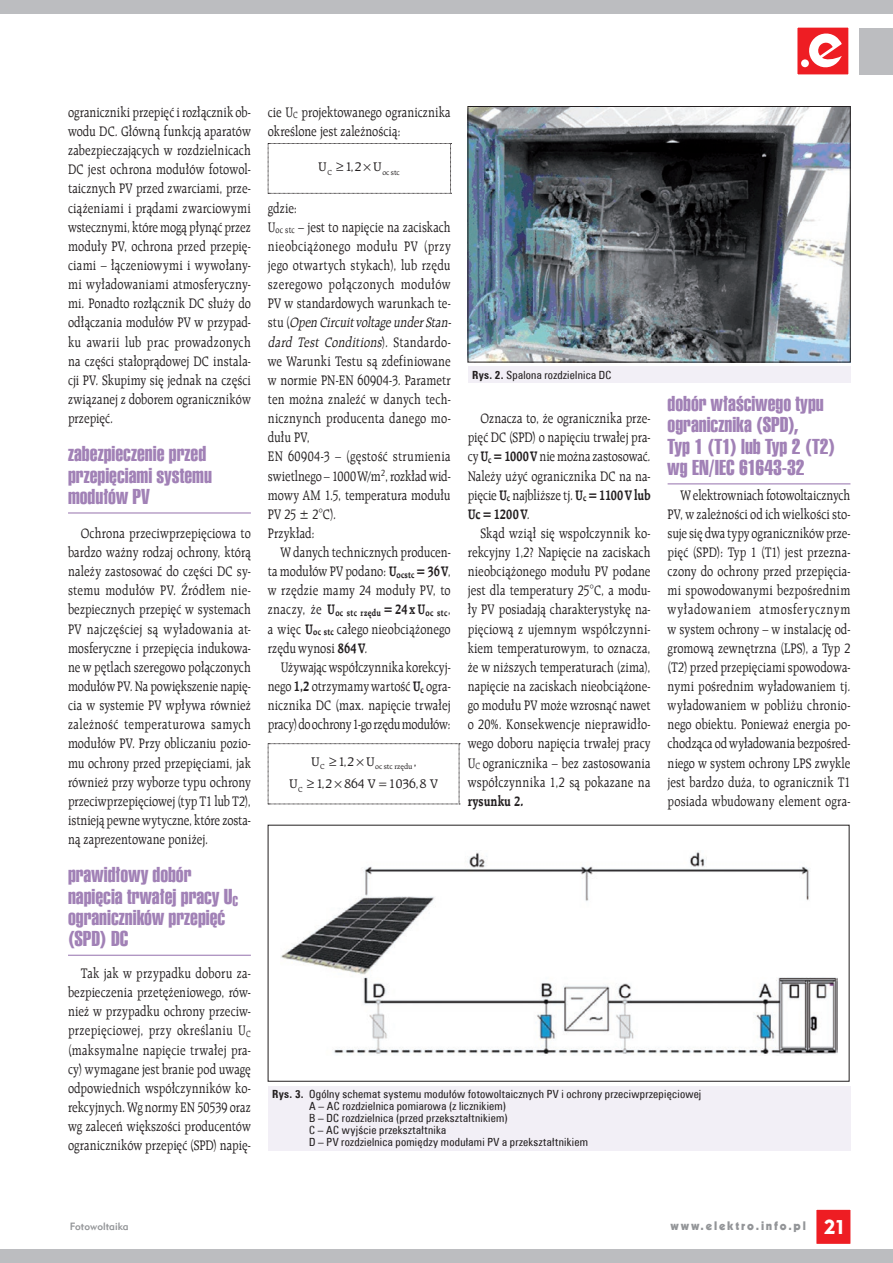
<style>
.page{position:relative;width:893px;height:1263px;background:#fff}
.page>*{position:absolute;margin:0;border:0;box-sizing:border-box;transform-origin:0 0}
.t1{font:21px/21.3px "Swis 911 X Cm EU";color:#a181b6;scale:1.1 1}
.t2{font:14.85px/19.2px "Raleigh EU";letter-spacing:.01em;color:#231f20;text-align:justify;scale:.82 1}
.t3{font:700 14.85px "Raleigh EU";letter-spacing:.005em;color:#231f20;scale:.82 1}
.t4{font:13.5px "Raleigh EU";color:#231f20}
.t5{font:12px "Geometric 231 Hv EU";letter-spacing:.15em;color:#939598}
.t6{font:11.25px/12px "Zurich Cn EU";letter-spacing:.025em;color:#231f20}
.t7{font:10.5px "Geometric 415 Md EU";color:#939598}
.t8{font:700 9.75px "Raleigh EU";letter-spacing:.045em;color:#231f20;scale:.82 1}
.t9{font:7.8px "Raleigh EU";letter-spacing:-.005em;color:#231f20}
.s1{font-style:italic}
.s2{font-weight:700}
.s3{font-family:"Geometric 415 Blk EU";font-size:19.8px;color:#fff}
</style>
<div class="page">
<div style="left:0;top:0;width:893px;height:14px;background:#bcbdc0"></div>
<div style="left:859px;top:28px;width:34px;height:46px;background:#bcbdc0"></div>
<div style="left:814px;top:1208px;width:39px;height:38px;background:#ee1d23;border:2px solid #fff"></div>
<div style="left:795px;top:26px;width:55px;height:51px;background:#ee1d23;border:2px solid #fff"></div>
<svg style="left:801px;top:33px;width:41px;height:35px"></svg>
<div style="left:0;top:1249px;width:893px;height:14px;background:#bcbdc0"></div>
<hr style="left:68px;top:512px;width:183px;height:1px;background:#a181b6">
<hr style="left:68px;top:955px;width:183px;height:1px;background:#a181b6">
<hr style="left:668px;top:483px;width:182px;height:1px;background:#a181b6">
<div style="left:468px;top:366px;width:382px;height:17px;background:#f2eff6"></div>
<div style="left:268px;top:1086px;width:582px;height:64px;background:#f2eff6"></div>
<img style="left:470px;top:108px;width:378px;height:252px">
<div style="left:468px;top:106px;width:382px;height:256px;border:1px solid #231f20"></div>
<img style="left:280px;top:851px;width:557px;height:203px">
<svg style="left:268px;top:143px;width:184px;height:51px"></svg>
<svg style="left:268px;top:743px;width:192px;height:62px"></svg>
<p class="t2" style="left:68px;top:102px;width:224px">ograniczniki przepięć i rozłącznik ob&shy;wodu DC. Główną funkcją aparatów zabezpieczających w rozdzielnicach DC jest ochrona modułów fotowol&shy;taicznych PV przed zwarciami, prze&shy;ciążeniami i prądami zwarciowymi wstecznymi, które mogą płynąć przez moduły PV, ochrona przed przepię&shy;ciami – łączeniowymi i wywołany&shy;mi wyładowaniami atmosferyczny&shy;mi. Ponadto rozłącznik DC służy do odłączania modułów PV w przypad&shy;ku awarii lub prac prowadzonych na części stałoprądowej DC instala&shy;cji PV. Skupimy się jednak na części związanej z doborem ograniczników przepięć.</p>
<h1 class="t1" style="left:68px;top:444px;width:132px">zabezpieczenie przed przepięciami systemu modułów PV</h1>
<p class="t2" style="left:68px;top:523px;width:224px;text-indent:13px">Ochrona przeciwprzepięciowa to bardzo ważny rodzaj ochrony, którą należy zastosować do części DC sy&shy;stemu modułów PV. Źródłem nie&shy;bezpiecznych przepięć w systemach PV najczęściej są wyładowania at&shy;mosferyczne i przepięcia indukowa&shy;ne w pętlach szeregowo połączonych modułów PV. Na powiększenie napię&shy;cia w systemie PV wpływa również zależność temperaturowa samych modułów PV. Przy obliczaniu pozio&shy;mu ochrony przed przepięciami, jak również przy wyborze typu ochrony przeciwprzepięciowej (typ T1 lub T2), istnieją pewne wytyczne, które zosta&shy;ną zaprezentowane poniżej.</p>
<h1 class="t1" style="left:68px;top:864px;width:156px">prawidłowy dobór napięcia trwałej pracy U<sub>C </sub>ograniczników przepięć (SPD) DC</h1>
<p class="t2" style="left:68px;top:963px;width:224px;text-indent:13px">Tak jak w przypadku doboru za&shy;bezpieczenia przetężeniowego, rów&shy;nież w przypadku ochrony przeciw&shy;przepięciowej, przy określaniu U<sub>C </sub>(maksymalne napięcie trwałej pra&shy;cy) wymagane jest branie pod uwagę odpowiednich współczynników ko&shy;rekcyjnych. Wg normy EN 50539 oraz wg zaleceń większości producentów ograniczników przepięć (SPD) napię-</p>
<p class="t2" style="left:268px;top:102px;width:224px">cie U<sub>C</sub> projektowanego ogranicznika określone jest zależnością:</p>
<p class="t4" style="left:318px;top:159px;width:10px">U</p>
<p class="t4" style="left:373px;top:159px;width:10px">U</p>
<p class="t9" style="left:327px;top:167px;width:6px">C</p>
<p class="t9" style="left:382px;top:167px;width:19px">oc stc</p>
<p class="t4" style="left:336px;top:159px;width:27px">≥ 1 2,</p>
<p class="t2" style="left:268px;top:198px;width:228px;text-align:left">gdzie:<br>U<sub>oc</sub> <sub>stc</sub> – jest to napięcie na zaciskach nieobciążonego modułu PV (przy jego otwartych stykach), lub rzędu szeregowo połączonych modułów<br>PV w standardowych warunkach te&shy;s t u ( <span class="s1">Open Circuitvoltage underStan&shy;dard Test Conditions</span>) . S t a n d a r d o - we Warunki Testu są zdefiniowane w normie PN-EN 60904-3. Parametr ten można znaleźć w danych tech&shy;nicznynch producenta danego mo&shy;dułu PV,<br>EN 60904-3 – (gęstość strumienia swietlnego – 1000W/m<sup>2</sup>, rozkład wid&shy;mowy AM 1.5, temperatura modułu<br>PV 25 ± 2°C).<br>Przykład:</p>
<p class="t2" style="left:268px;top:542px;width:225px;text-indent:13px">W danych technicznych producen&shy;ta modułów PV podano: <span class="s2">U</span><sub>ocstc</sub> <span class="s2">=36V</span>, w rzędzie mamy 24 moduły PV, to</p>
<p class="t8" style="left:268px;top:607px;width:224px"><sup>znaczy,</sup> <sup>że</sup> <sup>U</sup>oc stc rzędu <sup>=</sup> <sup>24</sup> <sup>xU</sup>oc stc<sup>,</sup></p>
<p class="t2" style="left:268px;top:619px;width:224px">a więc <span class="s2">U</span><sub>oc</sub> <sub>stc</sub> całego nieobciążonego rzędu wynosi <span class="s2">864V</span>.</p>
<p class="t2" style="left:268px;top:657px;width:224px;text-indent:13px">Używając współczynnika korekcyj&shy;nego <span class="s2">1,2</span> otrzymamy wartość <span class="s2">U</span><sub>c</sub> ogra&shy;nicznika DC (max. napięcie trwałej pracy) do ochrony 1-go rzędu modułów:</p>
<p class="t4" style="left:329px;top:754px;width:27px">≥12</p>
<p class="t4" style="left:344px;top:754px;width:5px">,</p>
<p class="t4" style="left:413px;top:754px;width:5px">,</p>
<p class="t4" style="left:311px;top:754px;width:10px">U</p>
<p class="t4" style="left:366px;top:754px;width:10px">U</p>
<p class="t9" style="left:320px;top:762px;width:6px">C</p>
<p class="t9" style="left:375px;top:762px;width:39px">oc stc rzędu</p>
<p class="t4" style="left:289px;top:776px;width:10px">U</p>
<p class="t4" style="left:307px;top:776px;width:70px">≥12 864 V</p>
<p class="t4" style="left:389px;top:776px;width:51px">1036 8 V</p>
<p class="t9" style="left:298px;top:784px;width:6px">C</p>
<p class="t4" style="left:321px;top:776px;width:5px">,</p>
<p class="t4" style="left:416px;top:776px;width:5px">,</p>
<p class="t6" style="left:472px;top:369px;width:141px"><span class="s2">Rys. 2.</span> Spalona rozdzielnica DC</p>
<p class="t2" style="left:468px;top:408px;width:225px;text-indent:13px">Oznacza to, że ogranicznika prze&shy;pięć DC (SPD) o napięciu trwałej pra&shy;cy <span class="s2">U</span><sub>c</sub> <span class="s2">=1000V</span> nie można zastosować.<br>Należy użyć ogranicznika DC na na&shy;pięcie <span class="s2">U</span><sub>c</sub> najbliższe tj. <span class="s2">U</span><sub>c</sub> <span class="s2">=1100V lub Uc=1200V</span>.</p>
<p class="t2" style="left:468px;top:523px;width:224px;text-indent:13px">Skąd wziął się wspołczynnik ko&shy;rekcyjny 1,2? Napięcie na zaciskach nieobciążonego modułu PV podane jest dla temperatury 25°C, a modu&shy;ły PV posiadają charakterystykę na&shy;pięciową z ujemnym współczynni&shy;kiem temperaturowym, to oznacza, że w niższych temperaturach (zima), napięcie na zaciskach nieobciążone&shy;go modułu PV może wzrosnąć nawet o 20%. Konsekwencje nieprawidło&shy;wego doboru napięcia trwałej pracy U<sub>C</sub> ogranicznika – bez zastosowania współczynnika 1,2 są pokazane na</p>
<p class="t3" style="left:468px;top:792px;width:70px">rysunku 2.</p>
<h1 class="t1" style="left:668px;top:393px;width:154px">dobór właściwego typu ogranicznika (SPD),<br>Typ 1 (T1) lub Typ 2 (T2) wg EN/IEC 61643-32</h1>
<p class="t2" style="left:668px;top:485px;width:224px;text-indent:13px">W elektrowniach fotowoltaicznych PV, w zależności od ich wielkości sto&shy;suje się dwa typy ograniczników prze&shy;pięć (SPD): Typ 1 (T1) jest przezna&shy;czony do ochrony przed przepięcia&shy;mi spowodowanymi bezpośrednim wyładowaniem atmosferycznym w system ochrony – w instalację od&shy;gromową zewnętrzna (LPS), a Typ 2 (T2) przed przepięciami spowodowa&shy;nymi pośrednim wyładowaniem tj. wyładowaniem w pobliżu chronio&shy;nego obiektu. Ponieważ energia po&shy;chodząca od wyładowania bezpośred&shy;niego w system ochrony LPS zwykle jest bardzo duża, to ogranicznik T1 posiada wbudowany element ogra-</p>
<p class="t6" style="left:309px;top:1088px;width:394px;text-indent:-37px"><span class="s2">Rys. 3.</span> Ogólny schemat systemu modułów fotowoltaicznych PV i ochrony przeciwprzepięciowej A – AC rozdzielnica pomiarowa (z licznikiem)<br>B – DC rozdzielnica (przed przekształtnikiem)<br>C – AC wyjście przekształtnika<br>D – PV rozdzielnica pomiędzy modułami PV a przekształtnikiem</p>
<p class="t7" style="left:70px;top:1220px;width:60px">Fotowoltaika</p>
<p class="t5" style="left:671px;top:1218px;width:177px">www.elektro.info.pl <span class="s3">21</span></p>
</div>
